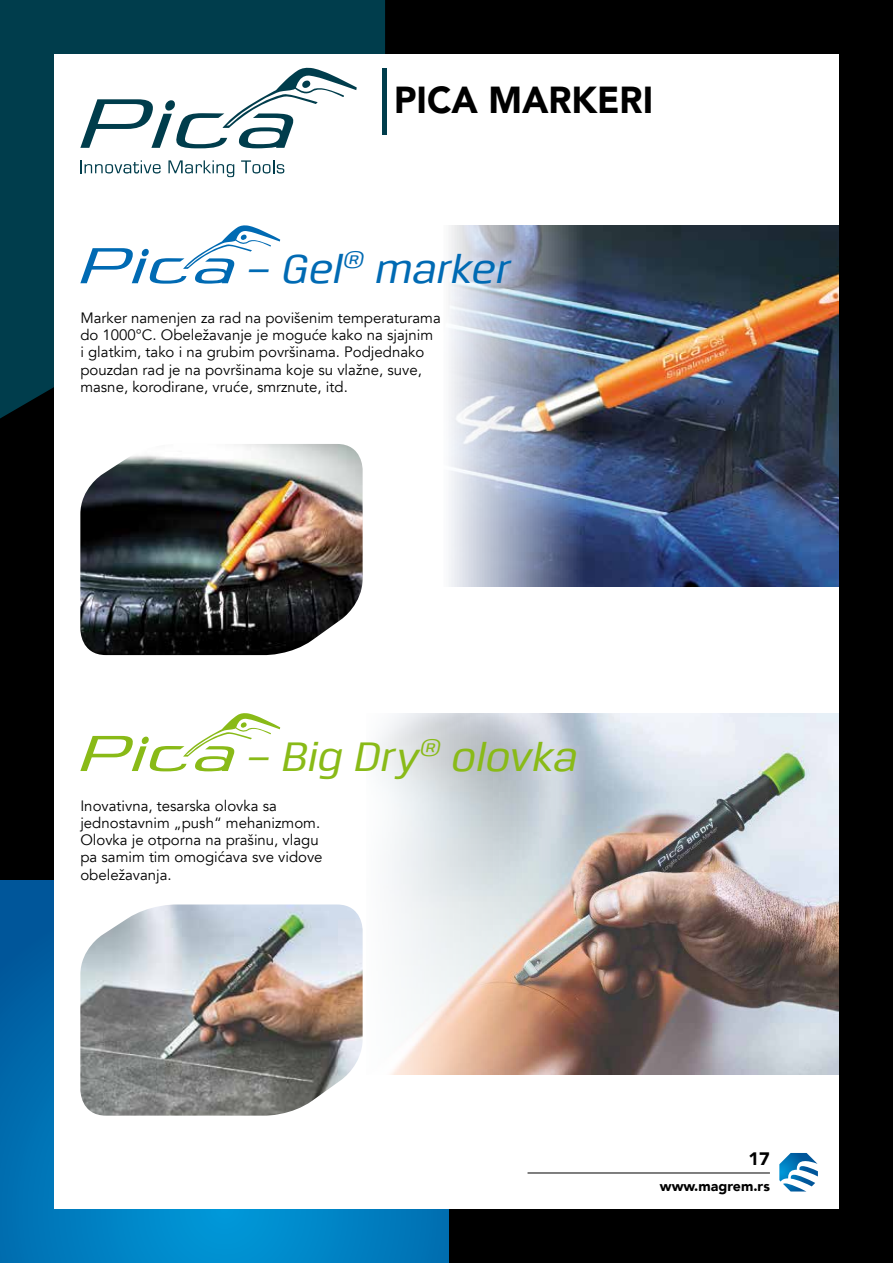
<style>
.page{position:relative;width:893px;height:1263px;background:#000}
.page>*{position:absolute;margin:0;border:0;box-sizing:border-box;transform-origin:0 0}
.t1{font:italic 43.5px "Breuer Text";color:#89ba17;scale:1.1 1}
.t2{font:italic 43.5px "Breuer Text";color:#006ab3;scale:1.1 1}
.t3{font:900 37.5px "Avenir";color:#000;scale:.95 1}
.t4{font:900 18px "Avenir";color:#000}
.t5{font:15px/17.2px "Avenir";color:#000}
.t6{font:900 14.25px "Avenir";color:#000}
</style>
<div class="page">
<svg style="left:0;top:880px;width:448px;height:383px;background:#0076b8"></svg>
<div style="left:0;top:0;width:385px;height:418px;background:#003d4c"></div>
<div style="left:54px;top:54px;width:785px;height:1155px;background:#fff"></div>
<hr style="left:383px;top:68px;width:4px;height:67px;background:#003d4c">
<svg style="left:80px;top:67px;width:277px;height:81px"></svg>
<svg style="left:80px;top:160px;width:81px;height:14px"></svg>
<svg style="left:168px;top:160px;width:66px;height:17px"></svg>
<svg style="left:241px;top:160px;width:43px;height:14px"></svg>
<img style="left:376px;top:713px;width:463px;height:361px">
<img style="left:449px;top:225px;width:390px;height:362px">
<svg style="left:80px;top:225px;width:200px;height:59px"></svg>
<img style="left:80px;top:444px;width:283px;height:211px">
<img style="left:80px;top:904px;width:283px;height:211px">
<svg style="left:80px;top:713px;width:200px;height:58px"></svg>
<svg style="left:779px;top:1153px;width:39px;height:38px"></svg>
<hr style="left:527px;top:1173px;width:243px;height:1px;background:#000">
<h2 class="t3" style="left:394px;top:68px;width:274px">PICA MARKERI</h2>
<h1 class="t2" style="left:246px;top:245px;width:242px">− Gel<sup>®</sup> marker</h1>
<p class="t5" style="left:80px;top:309px;width:362px">Marker namenjen za rad na povišenim temperaturama do 1000°C. Obeležavanje je moguće kako na sjajnim<br>i glatkim, tako i na grubim površinama. Podjednako pouzdan rad je na površinama koje su vlažne, suve, masne, korodirane, vruće, smrznute, itd.</p>
<h1 class="t1" style="left:246px;top:733px;width:303px">− Big Dry<sup>®</sup> olovka</h1>
<p class="t5" style="left:80px;top:797px;width:244px">Inovativna, tesarska olovka sa jednostavnim „push“ mehanizmom.<br>Olovka je otporna na prašinu, vlagu pa samim tim omogićava sve vidove obeležavanja.</p>
<p class="t4" style="left:749px;top:1143px;width:23px">17</p>
<p class="t6" style="left:660px;top:1174px;width:111px">www.magrem.rs</p>
</div>
